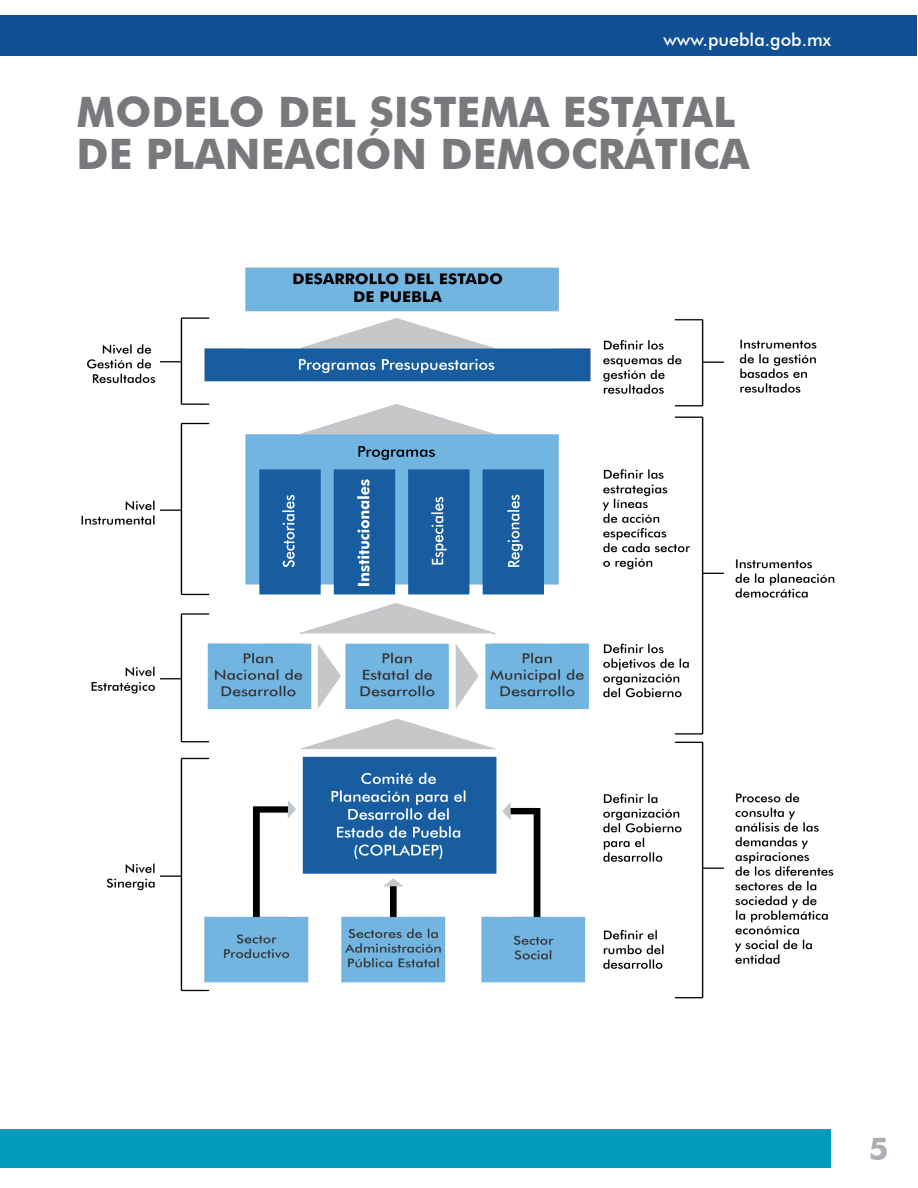
<style>
.page{position:relative;width:918px;height:1188px;background:#fff}
.page>*{position:absolute;margin:0;border:0;box-sizing:border-box;transform-origin:0 0}
.t1{font:700 42px/42px "Futura BT";color:#78797c}
.t2{font:700 31.5px "Futura BT";color:#acadb5}
.t3{font:500 18px "Futura BT";color:#fff}
</style>
<div class="page">
<div style="left:1px;top:16px;width:916px;height:40px;background:#115095"></div>
<div style="left:0;top:1129px;width:831px;height:39px;background:#009aba"></div>
<img style="left:81px;top:267px;width:754px;height:732px">
<p class="t3" style="left:663px;top:29px;width:169px">www.puebla.gob.mx</p>
<p class="t1" style="left:77px;top:91px;width:675px">MODELO DEL SISTEMA ESTATAL<br>DE PLANEACIÓN DEMOCRÁTICA</p>
<p class="t2" style="left:869px;top:1130px;width:21px">5</p>
</div>
